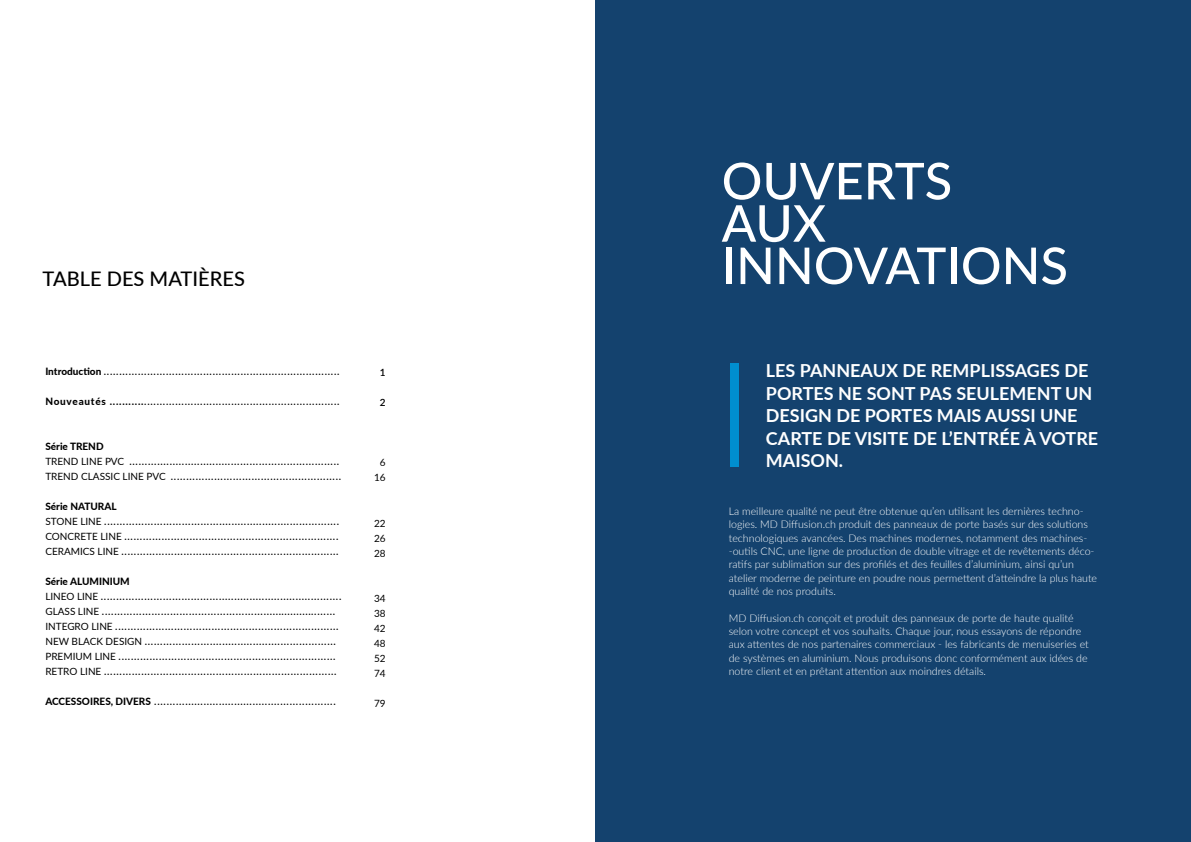
<style>
.page{position:relative;width:1191px;height:842px;background:#fff}
.page>*{position:absolute;margin:0;border:0;box-sizing:border-box;transform-origin:0 0}
.t1{font:500 50.8px/42.3px "Lato";color:#fff}
.t2{font:500 20.1px "Lato";color:#000}
.t3{font:700 18px/22.4px "Lato";color:#fff}
.t4{font:300 10.6px/13.3px "Lato";color:#fff}
.t5{font:600 10px/15px "Lato";color:#000}
.t6{font:10px/15px "Lato";color:#000;text-align:justify}
.s1{font-weight:800}
.s2{font-weight:400}
</style>
<div class="page">
<div style="left:595px;top:0;width:596px;height:842px;background:#14426e"></div>
<div style="left:730px;top:363px;width:9px;height:103px;background:#008ecf"></div>
<h2 class="t2" style="left:43px;top:264px;width:204px">TABLE DES MATIÈRES</h2>
<p class="t5" style="left:45px;top:364px;width:296px"><span class="s1">Introduction</span> ............................................................................</p>
<p class="t5" style="left:45px;top:394px;width:296px"><span class="s1">Nouveautés ...........</span>...............................................................</p>
<p class="t5" style="left:45px;top:439px;width:297px"><span class="s1">Série TREND<br></span><span class="s2">TREND LINE PVC</span> ....................................................................<br><span class="s2">TREND CLASSIC LINE PVC</span> .......................................................</p>
<p class="t5" style="left:45px;top:499px;width:295px"><span class="s1">Série NATURAL<br></span><span class="s2">STONE LINE</span> ............................................................................<br><span class="s2">CONCRETE LINE</span> .....................................................................<br><span class="s2">CERAMICS LINE</span> ......................................................................</p>
<p class="t5" style="left:45px;top:574px;width:297px"><span class="s1">Série ALUMINIUM<br></span><span class="s2">LINEO LINE</span> ..............................................................................<br><span class="s2">GLASS LINE</span> ............................................................................<br><span class="s2">INTEGRO LINE</span> ........................................................................<br><span class="s2">NEW BLACK DESIGN</span> ..............................................................<br><span class="s2">PREMIUM LINE</span> ......................................................................<br><span class="s2">RETRO LINE</span> ...........................................................................</p>
<p class="t5" style="left:45px;top:694px;width:292px"><span class="s1">ACCESSOIRES, DIVERS</span> ...........................................................</p>
<p class="t5" style="left:380px;top:365px;width:7px">1</p>
<p class="t5" style="left:380px;top:395px;width:7px">2</p>
<p class="t6" style="left:374px;top:455px;width:13px;text-align:center">6<br>16</p>
<p class="t6" style="left:374px;top:515px;width:13px">22<br>26<br>28</p>
<p class="t6" style="left:374px;top:590px;width:13px">34<br>38<br>42<br>48<br>52<br>74</p>
<p class="t6" style="left:374px;top:695px;width:13px">79</p>
<h1 class="t1" style="left:721px;top:158px;width:348px">OUVERTS<br>AUX<br>INNOVATIONS</h1>
<h3 class="t3" style="left:766px;top:359px;width:334px">LES PANNEAUX DE REMPLISSAGES DE<br>PORTES NE SONT PAS SEULEMENT UN<br>DESIGN DE PORTES MAIS AUSSI UNE<br>CARTE DE VISITE DE L’ENTRÉE À VOTRE<br>MAISON.</h3>
<p class="t4" style="left:729px;top:504px;width:370px">La meilleure qualité ne peut être obtenue qu’en utilisant les dernières techno&shy;logies. MD Diffusion.ch produit des panneaux de porte basés sur des solutions technologiques avancées. Des machines modernes, notamment des machines--outils CNC, une ligne de production de double vitrage et de revêtements déco&shy;ratifs par sublimation sur des profilés et des feuilles d’aluminium, ainsi qu’un atelier moderne de peinture en poudre nous permettent d’atteindre la plus haute qualité de nos produits.</p>
<p class="t4" style="left:729px;top:611px;width:362px">MD Diffusion.ch conçoit et produit des panneaux de porte de haute qualité selon votre concept et vos souhaits. Chaque jour, nous essayons de répondre aux attentes de nos partenaires commerciaux - les fabricants de menuiseries et de systèmes en aluminium. Nous produisons donc conformément aux idées de notre client et en prêtant attention aux moindres détails.</p>
</div>
